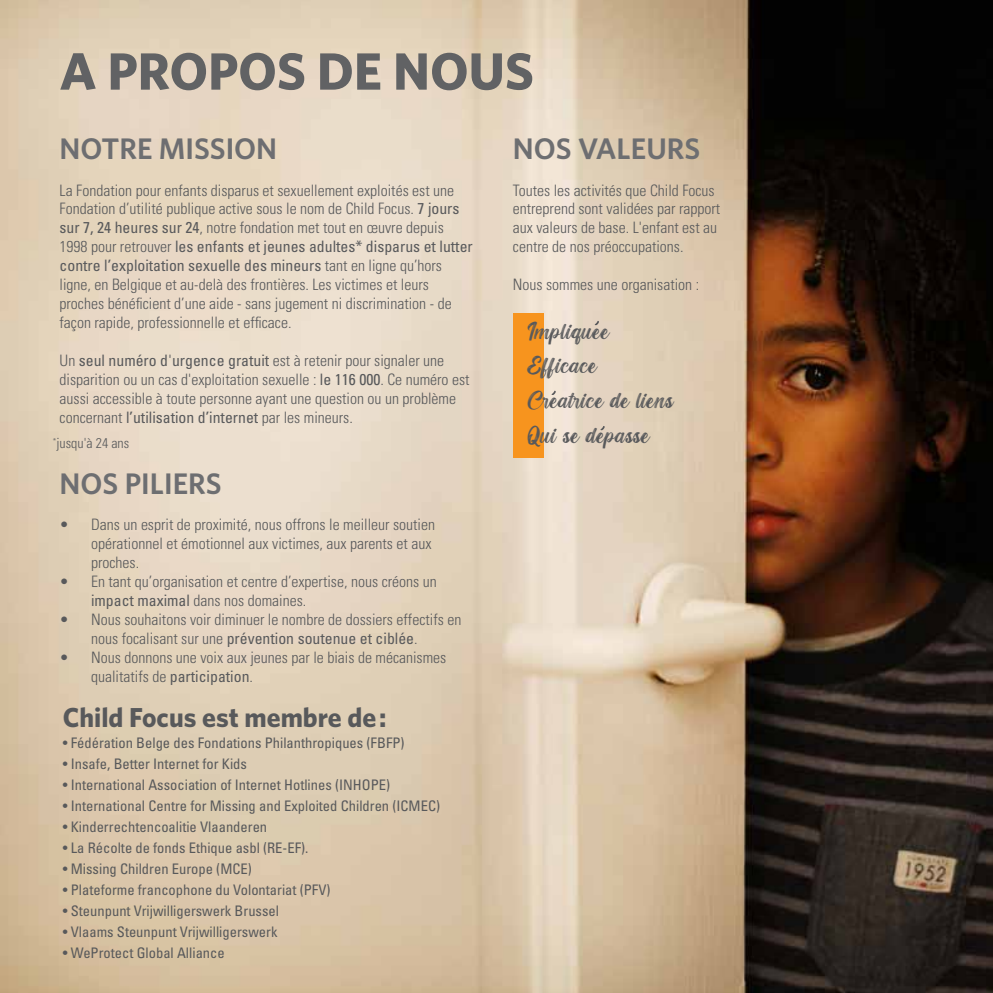
<style>
.page{position:relative;width:993px;height:993px;background:#fff}
.page>*{position:absolute;margin:0;border:0;box-sizing:border-box;transform-origin:0 0}
.t1{font:700 52.5px "Whitney";color:#616264}
.t2{font:600 29.75px "Whitney";color:#6d6e71}
.t3{font:700 27.47px "Whitney";color:#58595b}
.t4{font:22.57px/34.6px "Blackout";color:#58595b}
.t5{font:300 condensed 15.75px/18.9px "Univers LT Std";color:#58595b}
.t6{font:condensed 14.53px "Univers LT Std";color:#58595b}
.t7{font:300 condensed 14px "Univers LT Std";color:#58595b}
.s1{font-weight:400}
</style>
<div class="page">
<img style="left:0;top:0;width:992px;height:992px">
<div style="left:512px;top:313px;width:31px;height:145px;background:#f7941e"></div>
<svg style="left:600px;top:426px;width:5px;height:4px"></svg>
<svg style="left:551px;top:390px;width:5px;height:5px"></svg>
<svg style="left:594px;top:321px;width:5px;height:4px"></svg>
<h1 class="t1" style="left:60px;top:40px;width:475px">A PROPOS DE NOUS</h1>
<h2 class="t2" style="left:60px;top:129px;width:219px">NOTRE MISSION</h2>
<p class="t5" style="left:60px;top:180px;width:414px">La Fondation pour enfants disparus et sexuellement exploités est une Fondation d’utilité publique active sous le nom de Child Focus. <span class="s1">7 jours sur 7, 24 heures sur 24</span>, notre fondation met tout en œuvre depuis 1998 pour retrouver <span class="s1">les enfants et jeunes adultes* disparus et lutter contre l’exploitation sexuelle des mineurs</span> tant en ligne qu’hors ligne, en Belgique et au-delà des frontières. Les victimes et leurs proches bénéficient d’une aide - sans jugement ni discrimination - de façon rapide, professionnelle et efficace.</p>
<p class="t5" style="left:60px;top:350px;width:411px">Un <span class="s1">seul numéro d'urgence gratuit</span> est à retenir pour signaler une disparition ou un cas d'exploitation sexuelle : <span class="s1">le 116 000</span>. Ce numéro est aussi accessible à toute personne ayant une question ou un problème concernant <span class="s1">l’utilisation d’internet</span> par les mineurs.</p>
<p class="t7" style="left:53px;top:435px;width:78px"><sup>*</sup>jusqu'à 24 ans</p>
<h2 class="t2" style="left:60px;top:463px;width:163px">NOS PILIERS</h2>
<p class="t5" style="left:91px;top:515px;width:345px;text-indent:-32px">• Dans un esprit de proximité, nous offrons le meilleur soutien opérationnel et émotionnel aux victimes, aux parents et aux proches.</p>
<p class="t5" style="left:91px;top:572px;width:347px;text-indent:-32px">• En tant qu’organisation et centre d’expertise, nous créons un <span class="s1">impact maximal</span> dans nos domaines.</p>
<p class="t5" style="left:91px;top:609px;width:371px;text-indent:-32px">• Nous souhaitons voir diminuer le nombre de dossiers effectifs en nous focalisant sur une <span class="s1">prévention soutenue et ciblée</span>.</p>
<p class="t5" style="left:91px;top:647px;width:357px;text-indent:-32px">• Nous donnons une voix aux jeunes par le biais de mécanismes qualitatifs de <span class="s1">participation</span>.</p>
<h3 class="t3" style="left:63px;top:700px;width:325px">Child Focus est membre de :</h3>
<p class="t6" style="left:63px;top:733px;width:343px">• Fédération Belge des Fondations Philanthropiques (FBFP)</p>
<p class="t6" style="left:63px;top:754px;width:186px">• Insafe, Better Internet for Kids</p>
<p class="t6" style="left:63px;top:775px;width:329px">• International Association of Internet Hotlines (INHOPE)</p>
<p class="t6" style="left:63px;top:796px;width:379px">• International Centre for Missing and Exploited Children (ICMEC)</p>
<p class="t6" style="left:63px;top:817px;width:206px">• Kinderrechtencoalitie Vlaanderen</p>
<p class="t6" style="left:63px;top:838px;width:247px">• La Récolte de fonds Ethique asbl (RE-EF).</p>
<p class="t6" style="left:63px;top:859px;width:190px">• Missing Children Europe (MCE)</p>
<p class="t6" style="left:63px;top:880px;width:269px">• Plateforme francophone du Volontariat (PFV)</p>
<p class="t6" style="left:63px;top:901px;width:218px">• Steunpunt Vrijwilligerswerk Brussel</p>
<p class="t6" style="left:63px;top:922px;width:216px">• Vlaams Steunpunt Vrijwilligerswerk</p>
<p class="t6" style="left:63px;top:943px;width:163px">• WeProtect Global Alliance</p>
<h2 class="t2" style="left:512px;top:129px;width:189px">NOS VALEURS</h2>
<p class="t5" style="left:512px;top:180px;width:209px">Toutes les activités que Child Focus entreprend sont validées par rapport aux valeurs de base. L'enfant est au centre de nos préoccupations.</p>
<p class="t5" style="left:512px;top:275px;width:188px">Nous sommes une organisation :</p>
<h3 class="t4" style="left:527px;top:315px;width:147px">Impliquée<br>Efficace<br>Créatrice de liens<br>Qui se dépasse</h3>
</div>
